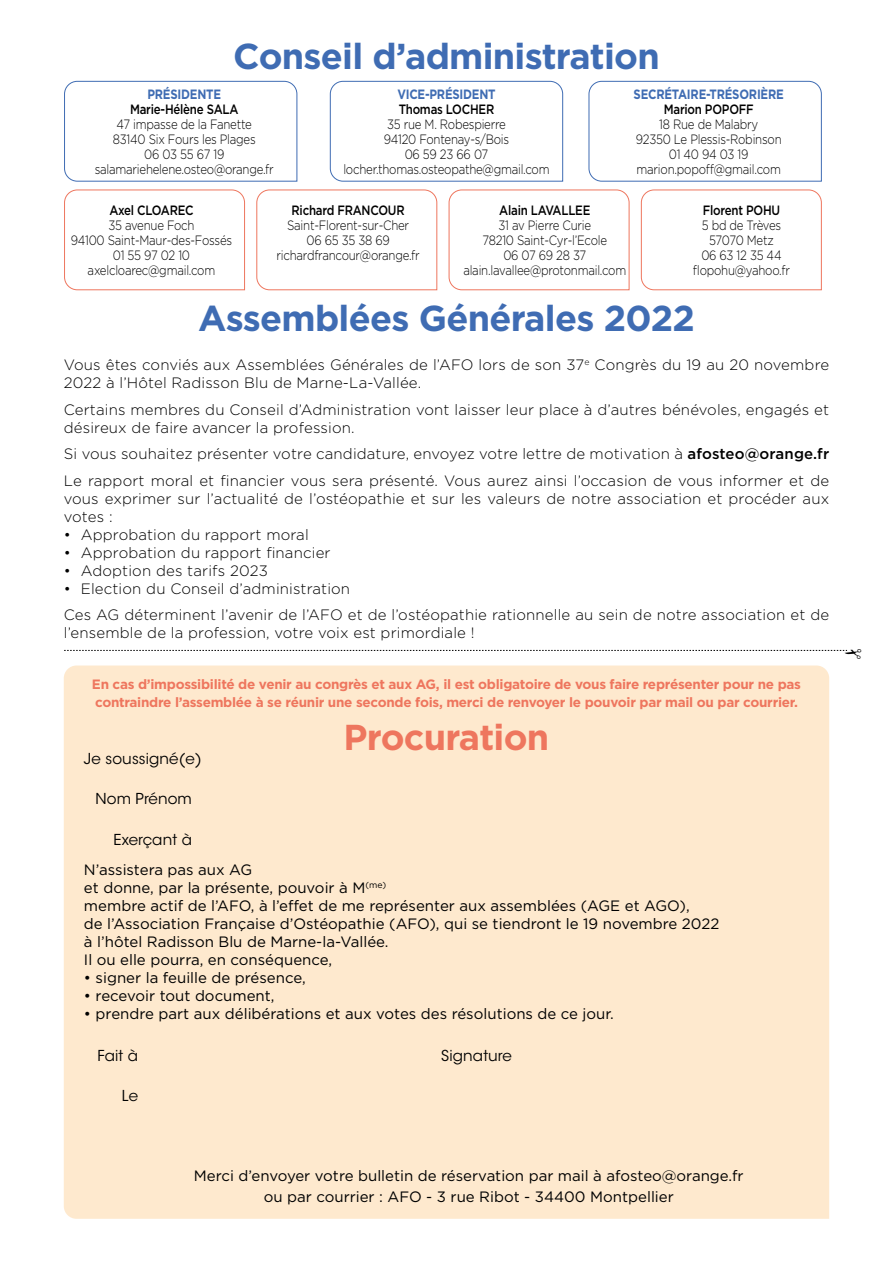
<style>
.page{position:relative;width:893px;height:1263px;background:#fff}
.page>*{position:absolute;margin:0;border:0;box-sizing:border-box;transform-origin:0 0}
.t1{font:700 36px "Gotham";letter-spacing:-.02em;color:#3f6cb3}
.t2{font:700 36px "Gotham";letter-spacing:-.02em;color:#ee765e}
.t3{font:300 15px/18px "Gotham";letter-spacing:.01em;color:#000}
.t4{font:15px/18px "Gotham";color:#000}
.t5{font:15px "ITC Avant Garde Std";letter-spacing:.01em;color:#000}
.t6{font:300 13.5px/15px "Gotham";letter-spacing:-.02em;color:#000;text-align:center;scale:.85 1}
.t7{font:700 13.5px/18px "Gotham";letter-spacing:-.02em;color:#ee765e}
.t8{font:500 13.5px "Gotham";letter-spacing:-.02em;color:#000;scale:.85 1}
.t9{font:700 13.5px "Gotham";letter-spacing:-.02em;color:#3f6cb3;scale:.85 1}
.s1{font-weight:500}
</style>
<div class="page">
<div style="left:64px;top:665px;width:765px;height:554px;background:#fee9ce"></div>
<svg style="left:64px;top:81px;width:234px;height:101px"></svg>
<svg style="left:330px;top:81px;width:233px;height:101px"></svg>
<svg style="left:588px;top:81px;width:234px;height:101px"></svg>
<svg style="left:64px;top:189px;width:181px;height:102px"></svg>
<svg style="left:256px;top:189px;width:182px;height:102px"></svg>
<svg style="left:448px;top:189px;width:182px;height:102px"></svg>
<svg style="left:641px;top:189px;width:181px;height:102px"></svg>
<svg style="left:64px;top:649px;width:784px;height:2px"></svg>
<h1 class="t1" style="left:233px;top:33px;width:428px">Conseil d’administration</h1>
<p class="t9" style="left:147px;top:85px;width:88px">PRÉSIDENTE</p>
<p class="t8" style="left:130px;top:100px;width:129px">Marie-Hélène SALA</p>
<p class="t6" style="left:95px;top:116px;width:212px">47 impasse de la Fanette<br>83140 Six Fours les Plages<br>06 03 55 67 19 salamariehelene.osteo@orange.fr</p>
<p class="t9" style="left:397px;top:85px;width:117px">VICE-PRÉSIDENT</p>
<p class="t8" style="left:399px;top:100px;width:114px">Thomas LOCHER</p>
<p class="t6" style="left:343px;top:116px;width:244px">35 rue M. Robespierre<br>94120 Fontenay-s/Bois<br>06 59 23 66 07 locher.thomas.osteopathe@gmail.com</p>
<p class="t9" style="left:634px;top:85px;width:178px">SECRÉTAIRE-TRÉSORIÈRE</p>
<p class="t8" style="left:664px;top:100px;width:107px">Marion POPOFF</p>
<p class="t6" style="left:636px;top:116px;width:173px">18 Rue de Malabry<br>92350 Le Plessis-Robinson<br>01 40 94 03 19 marion.popoff@gmail.com</p>
<p class="t8" style="left:109px;top:201px;width:101px">Axel CLOAREC</p>
<p class="t6" style="left:71px;top:217px;width:191px">35 avenue Foch<br>94100 Saint-Maur-des-Fossés<br>01 55 97 02 10 axelcloarec@gmail.com</p>
<p class="t8" style="left:292px;top:201px;width:135px">Richard FRANCOUR</p>
<p class="t6" style="left:276px;top:217px;width:170px">Saint-Florent-sur-Cher<br>06 65 35 38 69 richardfrancour@orange.fr</p>
<p class="t8" style="left:499px;top:201px;width:109px">Alain LAVALLEE</p>
<p class="t6" style="left:463px;top:217px;width:193px">31 av Pierre Curie<br>78210 Saint-Cyr-l’Ecole<br>06 07 69 28 37 alain.lavallee@protonmail.com</p>
<p class="t8" style="left:703px;top:201px;width:93px">Florent POHU</p>
<p class="t6" style="left:693px;top:217px;width:116px">5 bd de Trèves<br>57070 Metz<br>06 63 12 35 44 flopohu@yahoo.fr</p>
<h1 class="t1" style="left:198px;top:294px;width:498px">Assemblées Générales 2022</h1>
<p class="t3" style="left:64px;top:355px;width:767px">Vous êtes conviés aux Assemblées Générales de l’AFO lors de son 37<sup>e</sup> Congrès du 19 au 20 novembre<br>2022 à l’Hôtel Radisson Blu de Marne-La-Vallée.</p>
<p class="t3" style="left:64px;top:400px;width:767px">Certains membres du Conseil d’Administration vont laisser leur place à d’autres bénévoles, engagés et désireux de faire avancer la profession.</p>
<p class="t3" style="left:64px;top:440px;width:767px;line-height:26.5px">Si vous souhaitez présenter votre candidature, envoyez votre lettre de motivation à <span class="s1">afosteo@orange.fr<br></span>Le rapport moral et financier vous sera présenté. Vous aurez ainsi l’occasion de vous informer et de</p>
<p class="t3" style="left:64px;top:489px;width:767px">vous exprimer sur l’actualité de l’ostéopathie et sur les valeurs de notre association et procéder aux votes :</p>
<p class="t3" style="left:64px;top:525px;width:246px">• Approbation du rapport moral</p>
<p class="t3" style="left:64px;top:543px;width:268px">• Approbation du rapport financier</p>
<p class="t3" style="left:64px;top:561px;width:206px">• Adoption des tarifs 2023</p>
<p class="t3" style="left:64px;top:574px;width:767px;line-height:26.5px">• Election du Conseil d’administration<br>Ces AG déterminent l’avenir de l’AFO et de l’ostéopathie rationnelle au sein de notre association et de</p>
<p class="t3" style="left:64px;top:623px;width:412px">l’ensemble de la profession, votre voix est primordiale !</p>
<p class="t7" style="left:92px;top:675px;width:711px">En cas d’impossibilité de venir au congrès et aux AG, il est obligatoire de vous faire représenter pour ne pas contraindre l’assemblée à se réunir une seconde fois, merci de renvoyer le pouvoir par mail ou par courrier.</p>
<h1 class="t2" style="left:344px;top:713px;width:207px">Procuration</h1>
<p class="t5" style="left:84px;top:749px;width:119px">Je soussigné(e)</p>
<p class="t5" style="left:95px;top:790px;width:98px">Nom Prénom</p>
<p class="t5" style="left:114px;top:830px;width:80px">Exerçant à</p>
<p class="t4" style="left:84px;top:861px;width:637px">N’assistera pas aux AG<br>et donne, par la présente, pouvoir à M<sup>(me)<br></sup>membre actif de l’AFO, à l’effet de me représenter aux assemblées (AGE et AGO),<br>de l’Association Française d’Ostéopathie (AFO), qui se tiendront le 19 novembre 2022 à l’hôtel Radisson Blu de Marne-la-Vallée.<br>Il ou elle pourra, en conséquence,</p>
<p class="t4" style="left:84px;top:969px;width:223px">• signer la feuille de présence,</p>
<p class="t4" style="left:84px;top:987px;width:192px">• recevoir tout document,</p>
<p class="t4" style="left:84px;top:1005px;width:531px">• prendre part aux délibérations et aux votes des résolutions de ce jour.</p>
<p class="t5" style="left:98px;top:1046px;width:42px">Fait à</p>
<p class="t5" style="left:441px;top:1046px;width:72px">Signature</p>
<p class="t5" style="left:122px;top:1086px;width:18px">Le</p>
<p class="t4" style="left:194px;top:1164px;width:551px;line-height:21px;text-align:center">Merci d’envoyer votre bulletin de réservation par mail à afosteo@orange.fr ou par courrier : AFO - 3 rue Ribot - 34400 Montpellier</p>
</div>
